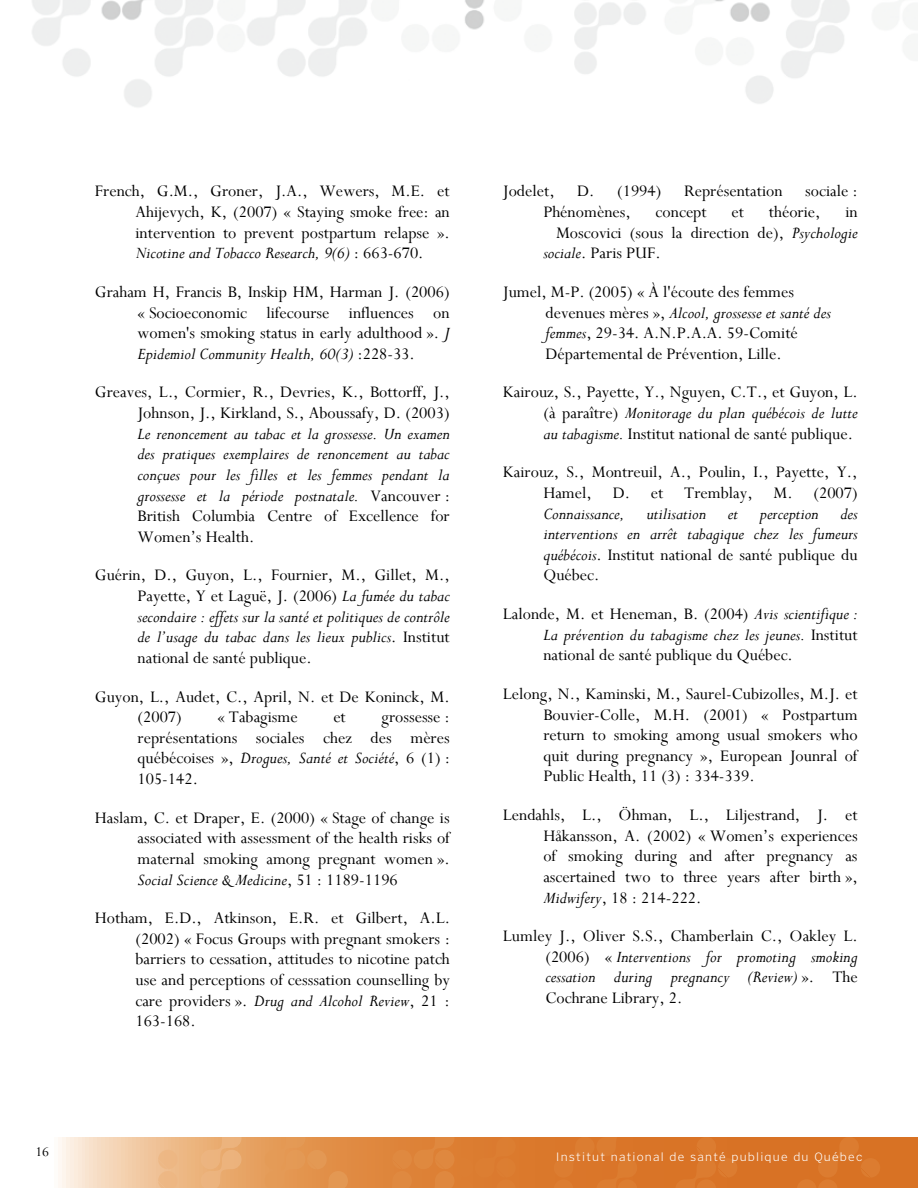
<style>
.page{position:relative;width:918px;height:1188px;background:#fff}
.page>*{position:absolute;margin:0;border:0;box-sizing:border-box;transform-origin:0 0}
.t1{font:18px/20.7px "Perpetua";color:#000;text-align:justify}
.t2{font:italic 18px/20.7px "Perpetua";color:#000;text-align:justify}
.t3{font:15px "Perpetua";color:#000}
.t4{font:300 12px "Poynter Text Sans";letter-spacing:.1em;color:#fff}
.s1{font-style:italic}
.s2{font-style:normal}
</style>
<div class="page">
<svg style="left:58px;top:1137px;width:374px;height:51px;background:#e9ab73"></svg>
<img style="left:32px;top:0;width:818px;height:107px">
<svg style="left:432px;top:1137px;width:486px;height:51px;background:#d9762a"></svg>
<p class="t1" style="left:135px;top:182px;width:316px;text-indent:-40px">French, G.M., Groner, J.A., Wewers, M.E. et Ahijevych, K, (2007) « Staying smoke free: an intervention to prevent postpartum relapse ».<br><span class="s1">Nicotine and Tobacco Research, 9(6)</span> : 663-670.</p>
<p class="t1" style="left:138px;top:282px;width:314px;text-indent:-43px">Graham H, Francis B, Inskip HM, Harman J. (2006) « Socioeconomic lifecourse influences on women's smoking status in early adulthood ». <span class="s1">J Epidemiol Community Health, 60(3)</span> :228-33.</p>
<p class="t1" style="left:95px;top:383px;width:356px;text-align:right">Greaves, L., Cormier, R., Devries, K., Bottorff, J.,<br>Johnson, J., Kirkland, S., Aboussafy, D. (2003)</p>
<p class="t2" style="left:138px;top:424px;width:314px">Le renoncement au tabac et la grossesse. Un examen des pratiques exemplaires de renoncement au tabac conçues pour les filles et les femmes pendant la grossesse et la période postnatale. <span class="s2">Vancouver :<br>British Columbia Centre of Excellence for Women’s Health.</span></p>
<p class="t1" style="left:138px;top:566px;width:314px;text-indent:-43px">Guérin, D., Guyon, L., Fournier, M., Gillet, M., Payette, Y et Laguë, J. (2006) <span class="s1">La fumée du tabac secondaire : effets sur la santé et politiques de contrôle de l’usage du tabac dans les lieux publics</span>. Institut national de santé publique.</p>
<p class="t1" style="left:138px;top:687px;width:314px;text-indent:-43px">Guyon, L., Audet, C., April, N. et De Koninck, M. (2007)</p>
<p class="t1" style="left:217px;top:707px;width:82px">« Tabagisme</p>
<p class="t1" style="left:333px;top:707px;width:14px">et</p>
<p class="t1" style="left:138px;top:707px;width:314px;text-indent:244px">grossesse : représentations sociales chez des mères québécoises », <span class="s1">Drogues, Santé et Société</span>, 6 (1) :<br>105-142.</p>
<p class="t1" style="left:138px;top:808px;width:314px;text-indent:-43px">Haslam, C. et Draper, E. (2000) « Stage of change is associated with assessment of the health risks of maternal smoking among pregnant women ».<br><span class="s1">Social Science &amp; Medicine</span>, 51 : 1189-1196</p>
<p class="t1" style="left:135px;top:908px;width:316px;text-indent:-40px">Hotham, E.D., Atkinson, E.R. et Gilbert, A.L. (2002) « Focus Groups with pregnant smokers : barriers to cessation, attitudes to nicotine patch use and perceptions of cesssation counselling by care providers ». <span class="s1">Drug and Alcohol Review</span>, 21 :<br>163-168.</p>
<p class="t3" style="left:35px;top:1144px;width:15px">16</p>
<p class="t1" style="left:503px;top:182px;width:53px">Jodelet,</p>
<p class="t1" style="left:577px;top:182px;width:86px">D. (1994)</p>
<p class="t1" style="left:684px;top:182px;width:100px">Représentation</p>
<p class="t1" style="left:805px;top:182px;width:54px">sociale :</p>
<p class="t1" style="left:543px;top:202px;width:89px">Phénomènes,</p>
<p class="t1" style="left:656px;top:202px;width:53px">concept</p>
<p class="t1" style="left:732px;top:202px;width:14px">et</p>
<p class="t1" style="left:769px;top:202px;width:53px">théorie,</p>
<p class="t1" style="left:845px;top:202px;width:14px">in</p>
<p class="t1" style="left:556px;top:223px;width:303px">Moscovici (sous la direction de), <span class="s1">Psychologie</span></p>
<p class="t1" style="left:543px;top:243px;width:119px"><span class="s1">sociale</span>. Paris PUF.</p>
<p class="t1" style="left:545px;top:282px;width:287px;text-align:left;text-indent:-43px">Jumel, M-P. (2005) « À l'écoute des femmes devenues mères », <span class="s1">Alcool, grossesse et santé des femmes</span>, 29-34. A.N.P.A.A. 59-Comité Départemental de Prévention, Lille.</p>
<p class="t1" style="left:543px;top:383px;width:316px;text-indent:-40px">Kairouz, S., Payette, Y., Nguyen, C.T., et Guyon, L. (à paraître) <span class="s1">Monitorage du plan québécois de lutte au tabagisme.</span> Institut national de santé publique.</p>
<p class="t1" style="left:503px;top:463px;width:356px;text-align:right">Kairouz, S., Montreuil, A., Poulin, I., Payette, Y.,<br>Hamel, D. et Tremblay, M. (2007)</p>
<p class="t2" style="left:543px;top:504px;width:316px">Connaissance, utilisation et perception des interventions en arrêt tabagique chez les fumeurs québécois<span class="s2">. Institut national de santé publique du Québec.</span></p>
<p class="t1" style="left:543px;top:604px;width:316px;text-indent:-40px">Lalonde, M. et Heneman, B. (2004) <span class="s1">Avis scientifique :<br>La prévention du tabagisme chez les jeunes.</span> Institut national de santé publique du Québec.</p>
<p class="t1" style="left:543px;top:684px;width:316px;text-indent:-40px">Lelong, N., Kaminski, M., Saurel-Cubizolles, M.J. et Bouvier-Colle, M.H. (2001) « Postpartum return to smoking among usual smokers who quit during pregnancy », European Jounral of Public Health, 11 (3) : 334-339.</p>
<p class="t1" style="left:543px;top:805px;width:316px;text-indent:-40px">Lendahls, L., Öhman, L., Liljestrand, J. et Håkansson, A. (2002) « Women’s experiences of smoking during and after pregnancy as ascertained two to three years after birth », <span class="s1">Midwifery</span>, 18 : 214-222.</p>
<p class="t1" style="left:545px;top:926px;width:314px;text-indent:-43px">Lumley J., Oliver S.S., Chamberlain C., Oakley L. (2006) « <span class="s1">Interventions for promoting smoking cessation during pregnancy (Review)</span> ». The Cochrane Library, 2.</p>
<p class="t4" style="left:556px;top:1150px;width:308px">Institut national de santé publique du Québec</p>
</div>
